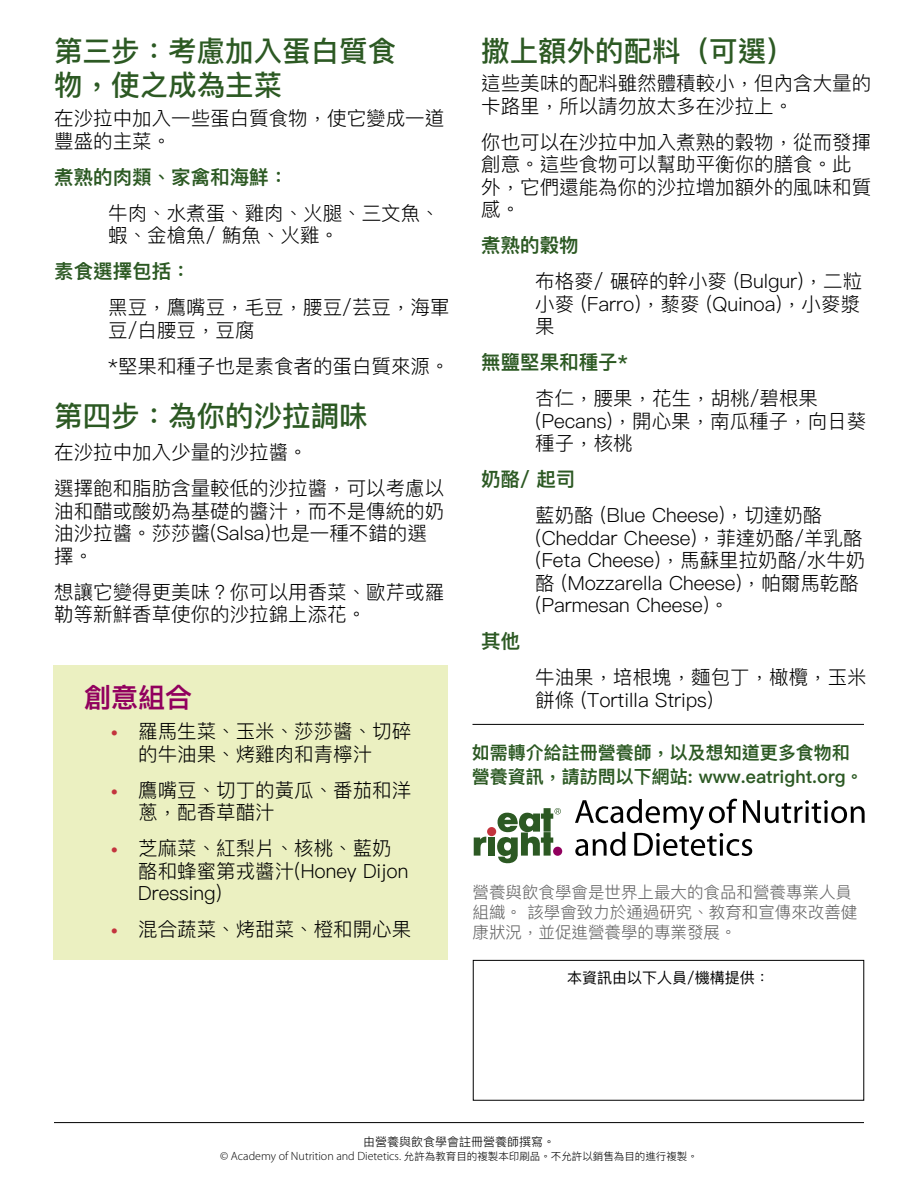
<style>
.page{position:relative;width:918px;height:1188px;background:#fff}
.page>*{position:absolute;margin:0;border:0;box-sizing:border-box;transform-origin:0 0}
.t1{font:500 28.5px/34.2px "Ping Fang TC";color:#2c5923}
.t2{font:600 27px "Ping Fang TC";color:#91005e}
.t3{font:300 19.5px/22.5px "Ping Fang TC";color:#000}
.t4{font:600 19.5px "Ping Fang TC";color:#2c5923}
.t5{font:600 18px/24px "Ping Fang TC";color:#2c5923}
.t6{font:300 16.5px/19.8px "Ping Fang TC";color:#636363}
.t7{font:15px "Ping Fang TC";color:#000}
.t8{font:300 12px "Myriad Pro";color:#000}
.t9{font:300 12px "Ping Fang HK";color:#000}
.s1{font-family:"Myriad Pro";font-weight:700;color:#c3343e}
.s2{font-family:"Ping Fang HK";font-size:10.5px}
</style>
<div class="page">
<div style="left:54px;top:665px;width:394px;height:295px;background:#ebf0c1"></div>
<hr style="left:472px;top:724px;width:392px;height:1px;background:#000">
<div style="left:487px;top:827px;width:9px;height:9px;background:#c3343e;border-radius:50%"></div>
<svg style="left:474px;top:836px;width:12px;height:20px"></svg>
<div style="left:488px;top:838px;width:7px;height:18px;background:#2c5923"></div>
<svg style="left:497px;top:808px;width:64px;height:56px"></svg>
<svg style="left:575px;top:799px;width:290px;height:57px"></svg>
<div style="left:473px;top:960px;width:391px;height:141px;border:1px solid #000"></div>
<hr style="left:54px;top:1122px;width:810px;height:1px;background:#000">
<h1 class="t1" style="left:54px;top:33px;width:343px">第三步：考慮加入蛋白質食物，使之成為主菜</h1>
<h1 class="t1" style="left:481px;top:33px;width:315px">撒上額外的配料（可選）</h1>
<p class="t3" style="left:481px;top:72px;width:391px">這些美味的配料雖然體積較小，但內含大量的卡路里，所以請勿放太多在沙拉上。</p>
<p class="t3" style="left:481px;top:130px;width:391px">你也可以在沙拉中加入煮熟的穀物，從而發揮創意。這些食物可以幫助平衡你的膳食。此外，它們還能為你的沙拉增加額外的風味和質感。</p>
<p class="t4" style="left:481px;top:233px;width:99px">煮熟的穀物</p>
<p class="t3" style="left:535px;top:270px;width:328px;text-align:justify">布格麥/ 碾碎的幹小麥 (Bulgur)，二粒小麥 (Farro)，藜麥 (Quinoa)，小麥漿果</p>
<p class="t4" style="left:481px;top:350px;width:148px">無鹽堅果和種子*</p>
<p class="t3" style="left:535px;top:387px;width:333px">杏仁，腰果，花生，胡桃/碧根果(Pecans)，開心果，南瓜種子，向日葵種子，核桃</p>
<p class="t4" style="left:481px;top:467px;width:96px">奶酪/ 起司</p>
<p class="t3" style="left:535px;top:504px;width:332px">藍奶酪 (Blue Cheese)，切達奶酪(Cheddar Cheese)，菲達奶酪/羊乳酪(Feta Cheese)，馬蘇里拉奶酪/水牛奶酪 (Mozzarella Cheese)，帕爾馬乾酪(Parmesan Cheese)。</p>
<p class="t4" style="left:481px;top:629px;width:40px">其他</p>
<p class="t3" style="left:535px;top:666px;width:333px">牛油果，培根塊，麵包丁，橄欖，玉米</p>
<p class="t3" style="left:54px;top:107px;width:391px">在沙拉中加入一些蛋白質食物，使它變成一道豐盛的主菜。</p>
<p class="t4" style="left:54px;top:165px;width:235px">煮熟的肉類、家禽和海鮮：</p>
<p class="t3" style="left:108px;top:201px;width:333px">牛肉、水煮蛋、雞肉、火腿、三文魚、蝦、金槍魚/ 鮪魚、火雞。</p>
<p class="t4" style="left:54px;top:259px;width:138px">素食選擇包括：</p>
<p class="t3" style="left:108px;top:296px;width:343px">黑豆，鷹嘴豆，毛豆，腰豆/芸豆，海軍豆/白腰豆，豆腐</p>
<p class="t3" style="left:108px;top:354px;width:343px">*堅果和種子也是素食者的蛋白質來源。</p>
<h1 class="t1" style="left:54px;top:399px;width:315px">第四步：為你的沙拉調味</h1>
<p class="t3" style="left:54px;top:434px;width:391px;line-height:36px">在沙拉中加入少量的沙拉醬。<br>選擇飽和脂肪含量較低的沙拉醬，可以考慮以</p>
<p class="t3" style="left:54px;top:499px;width:391px">油和醋或酸奶為基礎的醬汁，而不是傳統的奶油沙拉醬。莎莎醬(Salsa)也是一種不錯的選擇。</p>
<p class="t3" style="left:54px;top:580px;width:391px">想讓它變得更美味？你可以用香菜、歐芹或羅勒等新鮮香草使你的沙拉錦上添花。</p>
<h2 class="t2" style="left:84px;top:680px;width:109px">創意組合</h2>
<p class="t3" style="left:535px;top:688px;width:180px">餅條 (Tortilla Strips)</p>
<p class="t3" style="left:138px;top:720px;width:275px;text-indent:-27px"><span class="s1">•</span> 羅⾺⽣菜、⽟米、莎莎醬、切碎的⽜油果、烤雞⾁和青檸汁</p>
<p class="t3" style="left:138px;top:778px;width:275px;text-indent:-27px"><span class="s1">•</span> 鷹嘴⾖、切丁的黃瓜、番茄和洋蔥，配香草醋汁</p>
<p class="t3" style="left:138px;top:837px;width:272px;text-indent:-27px"><span class="s1">•</span> 芝⿇菜、紅梨片、核桃、藍奶酪和蜂蜜第戎醬汁(Honey Dijon<br>Dressing)</p>
<p class="t3" style="left:111px;top:918px;width:302px"><span class="s1">•</span> 混合蔬菜、烤甜菜、橙和開⼼果</p>
<p class="t7" style="left:567px;top:969px;width:204px">本資訊由以下⼈員/機構提供：</p>
<p class="t5" style="left:472px;top:740px;width:393px">如需轉介給註冊營養師，以及想知道更多食物和營養資訊，請訪問以下網站: www.eatright.org。</p>
<p class="t6" style="left:472px;top:882px;width:386px">營養與飲食學會是世界上最⼤的食品和營養專業⼈員組織。該學會致⼒ 於通過研究、教育和宣傳來改善健康狀況，並促進營養學的專業發展。</p>
<p class="t9" style="left:363px;top:1134px;width:193px">由營養與飲食學會註冊營養師撰寫。</p>
<p class="t8" style="left:220px;top:1149px;width:479px">© Academy of Nutrition and Dietetics. <span class="s2">允許為教育目的複製本印刷品。不允許以銷售為目的進行複製。</span></p>
</div>
